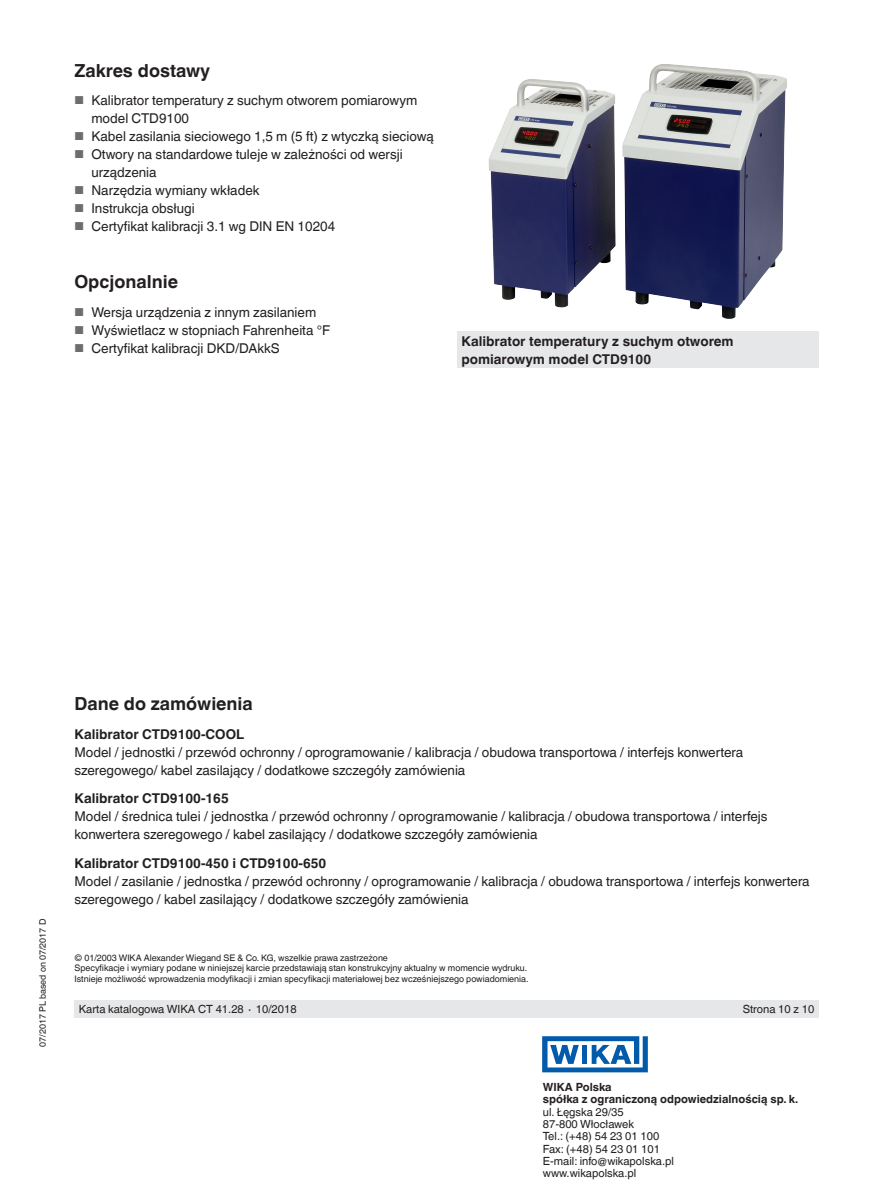
<style>
.page{position:relative;width:893px;height:1188px;background:#fff}
.page>*{position:absolute;margin:0;border:0;box-sizing:border-box;transform-origin:0 0}
.t1{font:700 18px "Helvetica World";color:#231f20}
.t2{font:13.5px/18px "Helvetica World";color:#231f20}
.t3{font:700 13.5px/18px "Helvetica World";color:#231f20}
.t4{font:11.25px/12.3px "Helvetica World";color:#231f20}
.t5{font:700 11.25px/12.3px "Helvetica World";color:#231f20}
.t6{font:9px/10.5px "Helvetica World";color:#231f20}
.s1{font-size:11.55px;color:#6c6d70}
</style>
<div class="page">
<div style="left:74px;top:1000px;width:745px;height:18px;background:#e6e7e9"></div>
<svg style="left:542px;top:1036px;width:106px;height:36px"></svg>
<div style="left:457px;top:332px;width:362px;height:36px;background:#e6e7e9"></div>
<img style="left:489px;top:64px;width:298px;height:255px">
<h1 class="t1" style="left:74px;top:60px;width:137px">Zakres dostawy</h1>
<p class="t2" style="left:91px;top:92px;width:327px;text-indent:-17px"><span class="s1">■</span> Kalibrator temperatury z suchym otworem pomiarowym model CTD9100</p>
<p class="t2" style="left:74px;top:128px;width:361px"><span class="s1">■</span> Kabel zasilania sieciowego 1,5 m (5 ft) z wtyczką sieciową</p>
<p class="t2" style="left:91px;top:146px;width:313px;text-indent:-17px"><span class="s1">■</span> Otwory na standardowe tuleje w zależności od wersji urządzenia</p>
<p class="t2" style="left:74px;top:182px;width:187px"><span class="s1">■</span> Narzędzia wymiany wkładek</p>
<p class="t2" style="left:74px;top:200px;width:122px"><span class="s1">■</span> Instrukcja obsługi</p>
<p class="t2" style="left:74px;top:218px;width:262px"><span class="s1">■</span> Certyfikat kalibracji 3.1 wg DIN EN 10204</p>
<h1 class="t1" style="left:74px;top:271px;width:105px">Opcjonalnie</h1>
<p class="t2" style="left:74px;top:303px;width:243px"><span class="s1">■</span> Wersja urządzenia z innym zasilaniem</p>
<p class="t2" style="left:74px;top:321px;width:257px"><span class="s1">■</span> Wyświetlacz w stopniach Fahrenheita °F</p>
<p class="t2" style="left:74px;top:339px;width:207px"><span class="s1">■</span> Certyfikat kalibracji DKD/DAkkS</p>
<p class="t3" style="left:461px;top:332px;width:274px">Kalibrator temperatury z suchym otworem pomiarowym model CTD9100</p>
<p class="t6" style="left:37px;top:1047px;width:129px;rotate:-90deg">07/2017 PL based on 07/2017 D</p>
<h1 class="t1" style="left:74px;top:694px;width:180px">Dane do zamówienia</h1>
<p class="t3" style="left:74px;top:725px;width:171px">Kalibrator CTD9100-COOL</p>
<p class="t2" style="left:74px;top:743px;width:670px">Model / jednostki / przewód ochronny / oprogramowanie / kalibracja / obudowa transportowa / interfejs konwertera szeregowego/ kabel zasilający / dodatkowe szczegóły zamówienia</p>
<p class="t3" style="left:74px;top:790px;width:156px">Kalibrator CTD9100-165</p>
<p class="t2" style="left:74px;top:808px;width:695px">Model / średnica tulei / jednostka / przewód ochronny / oprogramowanie / kalibracja / obudowa transportowa / interfejs konwertera szeregowego / kabel zasilający / dodatkowe szczegóły zamówienia</p>
<p class="t3" style="left:74px;top:854px;width:253px">Kalibrator CTD9100-450 i CTD9100-650</p>
<p class="t2" style="left:74px;top:872px;width:737px">Model / zasilanie / jednostka / przewód ochronny / oprogramowanie / kalibracja / obudowa transportowa / interfejs konwertera szeregowego / kabel zasilający / dodatkowe szczegóły zamówienia</p>
<p class="t6" style="left:74px;top:952px;width:456px">© 01/2003 WIKA Alexander Wiegand SE &amp; Co. KG, wszelkie prawa zastrzeżone<br>Specyfikacje i wymiary podane w niniejszej karcie przedstawiają stan konstrukcyjny aktualny w momencie wydruku.<br>Istnieje możliwość wprowadzenia modyfikacji i zmian specyfikacji materiałowej bez wcześniejszego powiadomienia.</p>
<p class="t4" style="left:79px;top:1003px;width:219px">Karta katalogowa WIKA CT 41.28 ∙ 10/2018</p>
<p class="t4" style="left:743px;top:1003px;width:73px">Strona 10 z 10</p>
<p class="t5" style="left:543px;top:1081px;width:257px">WIKA Polska<br>spółka z ograniczoną odpowiedzialnością sp. k.</p>
<p class="t4" style="left:543px;top:1106px;width:133px">ul. Łęgska 29/35<br>87-800 Włocławek<br>Tel.: (+48) 54 23 01 100<br>Fax: (+48) 54 23 01 101<br>E-mail: info@wikapolska.pl www.wikapolska.pl</p>
</div>
